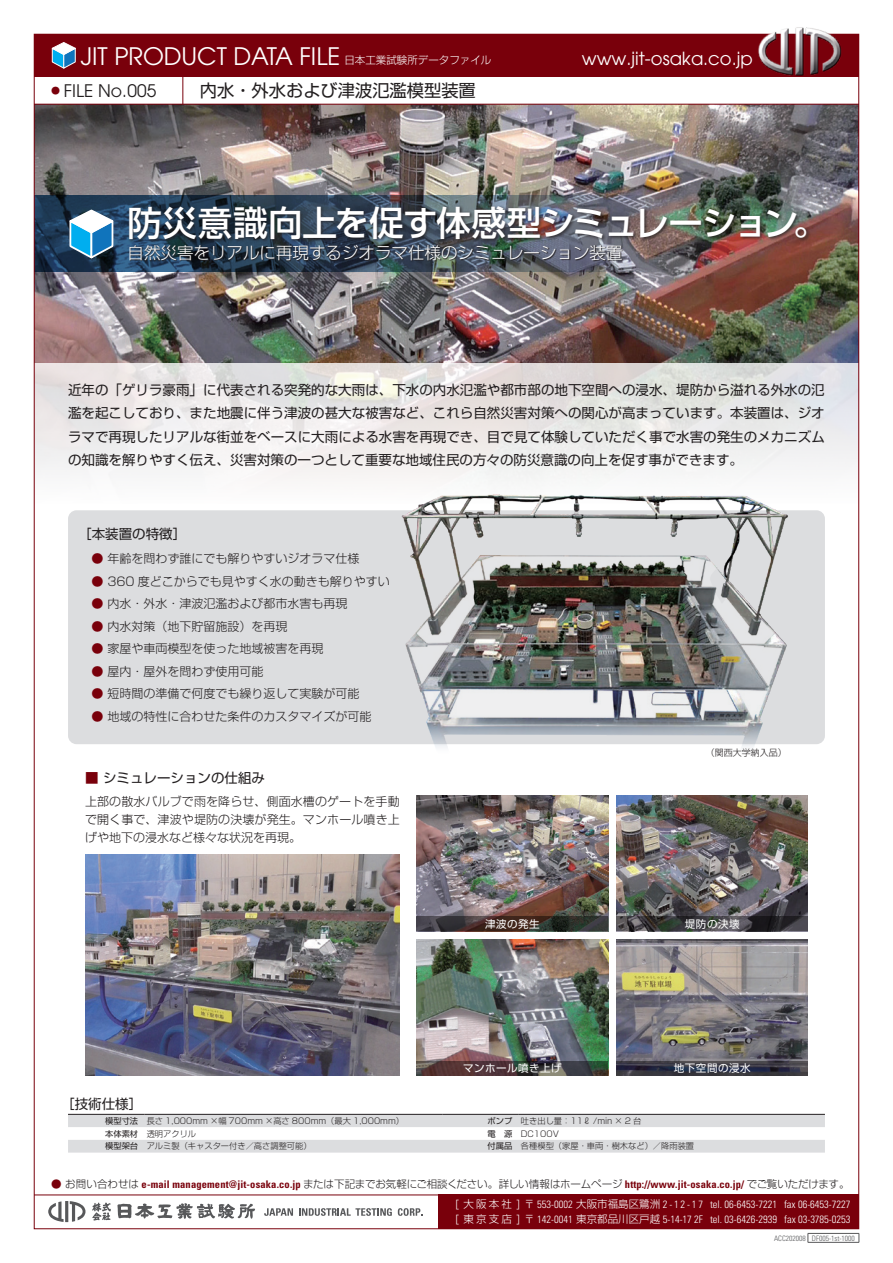
<style>
.page{position:relative;width:893px;height:1263px;background:#fff}
.page>*{position:absolute;margin:0;border:0;box-sizing:border-box;transform-origin:0 0}
.t1{font:500 34.5px "Shin Go Pro";letter-spacing:-.015em;color:#fff}
.t2{font:24px "Avant Garde";letter-spacing:-.005em;color:#fff}
.t3{font:18px "Avant Garde";color:#fff}
.t4{font:17.25px "Shin Go Pro";color:#231f20}
.t5{font:17.25px "Avant Garde";color:#231f20}
.t6{font:300 16.5px "Shin Go Pro";color:#fff}
.t7{font:13.5px/23.7px "Shin Go Pro";color:#231f20;text-align:justify}
.t8{font:300 12px/18px "Shin Go Pro";color:#231f20;text-align:justify}
.t9{font:700 condensed 10.5px/20.1px "Univers";letter-spacing:.015em;color:#79000b;text-align:right}
.t10{font:300 condensed 10.5px "Univers";color:#fff}
.t11{font:10.5px "Shin Go Pro";letter-spacing:.05em;color:#fff}
.t12{font:300 10.5px "Shin Go Pro";color:#fff}
.t13{font:300 9px "Shin Go Pro";color:#231f20}
.t14{font:300 8.25px "Shin Go Pro";color:#231f20}
.t15{font:300 condensed 7.5px "Univers";color:#57585a}
.s1{color:#79000b}
.s2{font-weight:400}
.s3{font-family:"Shin Go Pro";font-weight:300;font-stretch:normal}
.s4{font-family:"Shin Go Pro";font-weight:300;font-stretch:normal;color:#231f20}
.s5{font-family:"Shin Go Pro";font-weight:300;font-stretch:normal;color:#fff}
.s6{font-weight:300;color:#fff}
.s7{font-family:"Shin Go Pro";font-stretch:normal}
</style>
<div class="page">
<img style="left:36px;top:105px;width:821px;height:259px">
<img style="left:85px;top:855px;width:315px;height:221px">
<img style="left:617px;top:795px;width:191px;height:121px">
<img style="left:617px;top:940px;width:191px;height:121px">
<img style="left:417px;top:795px;width:191px;height:121px">
<img style="left:417px;top:940px;width:191px;height:121px">
<svg style="left:36px;top:364px;width:821px;height:118px"></svg>
<img style="left:36px;top:196px;width:636px;height:76px">
<svg style="left:417px;top:916px;width:191px;height:15px;background:#38302d"></svg>
<svg style="left:617px;top:916px;width:191px;height:15px;background:#3c3c3e"></svg>
<svg style="left:417px;top:1061px;width:191px;height:15px;background:#493d3c"></svg>
<svg style="left:617px;top:1061px;width:191px;height:15px;background:#363744"></svg>
<div style="left:438px;top:1195px;width:421px;height:34px;background:#79000b"></div>
<div style="left:34px;top:34px;width:825px;height:43px;background:#79000b"></div>
<hr style="left:34px;top:104px;width:825px;height:1px;background:#79000b">
<hr style="left:34px;top:1194px;width:825px;height:1px;background:#79000b">
<svg style="left:182px;top:77px;width:1px;height:27px"></svg>
<svg style="left:34px;top:1195px;width:404px;height:34px"></svg>
<svg style="left:51px;top:42px;width:25px;height:27px"></svg>
<img style="left:757px;top:27px;width:85px;height:49px">
<svg style="left:68px;top:196px;width:47px;height:76px"></svg>
<div style="left:68px;top:510px;width:757px;height:234px;background:#dcdddf;border-radius:9px"></div>
<img style="left:401px;top:494px;width:387px;height:254px">
<div style="left:68px;top:1115px;width:757px;height:12px;background:#dcdddf"></div>
<div style="left:68px;top:1140px;width:757px;height:12px;background:#dcdddf"></div>
<hr style="left:68px;top:1114px;width:77px;height:1px;background:#231f20">
<hr style="left:145px;top:1114px;width:297px;height:1px;background:#231f20">
<hr style="left:442px;top:1114px;width:77px;height:1px;background:#231f20">
<hr style="left:519px;top:1114px;width:306px;height:1px;background:#231f20">
<svg style="left:130px;top:245px;width:493px;height:17px;background:#374452"></svg>
<div style="left:128px;top:205px;width:683px;height:39px;background:#231f20;opacity:.75"></div>
<hr style="left:808px;top:1233px;width:51px;height:1px;background:#57585a">
<hr style="left:808px;top:1242px;width:51px;height:1px;background:#57585a">
<h2 class="t2" style="left:81px;top:42px;width:261px">JIT PRODUCT DATA FILE</h2>
<p class="t12" style="left:344px;top:52px;width:148px">日本工業試験所データファイル</p>
<h3 class="t3" style="left:582px;top:48px;width:172px">www.jit-osaka.co.jp</h3>
<p class="t5" style="left:51px;top:80px;width:107px"><sup>●</sup> FILE No.005</p>
<p class="t4" style="left:200px;top:76px;width:277px">内水・外水および津波氾濫模型装置</p>
<h1 class="t1" style="left:128px;top:195px;width:702px">防災意識向上を促す体感型シミュレーション。</h1>
<p class="t6" style="left:128px;top:239px;width:496px">自然災害をリアルに再現するジオラマ仕様のシミュレーション装置</p>
<p class="t7" style="left:68px;top:376px;width:758px">近年の「ゲリラ豪雨」に代表される突発的な大雨は、下水の内水氾濫や都市部の地下空間への浸水、堤防から溢れる外水の氾濫を起こしており、また地震に伴う津波の甚大な被害など、これら自然災害対策への関心が高まっています。本装置は、ジオラマで再現したリアルな街並をベースに大雨による水害を再現でき、目で見て体験していただく事で水害の発生のメカニズムの知識を解りやすく伝え、災害対策の一つとして重要な地域住民の方々の防災意識の向上を促す事ができます。</p>
<p class="t7" style="left:78px;top:521px;width:109px">［本装置の特徴］</p>
<p class="t8" style="left:91px;top:548px;width:269px"><span class="s1">●</span> 年齢を問わず誰にでも解りやすいジオラマ仕様</p>
<p class="t8" style="left:91px;top:571px;width:300px"><span class="s1">●</span> 360 度どこからでも見やすく水の動きも解りやすい</p>
<p class="t8" style="left:91px;top:593px;width:257px"><span class="s1">●</span> 内水・外水・津波氾濫および都市水害も再現</p>
<p class="t8" style="left:91px;top:616px;width:197px"><span class="s1">●</span> 内水対策（地下貯留施設）を再現</p>
<p class="t8" style="left:91px;top:638px;width:233px"><span class="s1">●</span> 家屋や車両模型を使った地域被害を再現</p>
<p class="t8" style="left:91px;top:661px;width:173px"><span class="s1">●</span> 屋内・屋外を問わず使用可能</p>
<p class="t8" style="left:91px;top:683px;width:269px"><span class="s1">●</span> 短時間の準備で何度でも繰り返して実験が可能</p>
<p class="t8" style="left:91px;top:706px;width:281px"><span class="s1">●</span> 地域の特性に合わせた条件のカスタマイズが可能</p>
<p class="t7" style="left:85px;top:764px;width:181px"><span class="s1">■</span> シミュレーションの仕組み</p>
<p class="t8" style="left:85px;top:791px;width:316px">上部の散水バルブで雨を降らせ、側面水槽のゲートを手動で開く事で、津波や堤防の決壊が発生。マンホール噴き上げや地下の浸水など様々な状況を再現。</p>
<p class="t7" style="left:61px;top:1090px;width:82px">［技術仕様］</p>
<p class="t11" style="left:485px;top:915px;width:56px">津波の発生</p>
<p class="t11" style="left:463px;top:1060px;width:100px">マンホール噴き上げ</p>
<p class="t13" style="left:706px;top:745px;width:83px">（関西大学納入品）</p>
<p class="t11" style="left:685px;top:915px;width:56px">堤防の決壊</p>
<p class="t11" style="left:674px;top:1060px;width:78px">地下空間の浸水</p>
<p class="t14" style="left:105px;top:1114px;width:300px"><span class="s2">模型寸法</span> 長さ 1,000mm ×幅 700mm ×高さ 800mm（最大 1,000mm）</p>
<p class="t14" style="left:488px;top:1114px;width:155px"><span class="s2">ポンプ</span> 吐き出し量：11ℓ /min × 2 台</p>
<p class="t14" style="left:105px;top:1127px;width:93px"><span class="s2">本体素材</span> 透明アクリル</p>
<p class="t14" style="left:488px;top:1127px;width:73px"><span class="s2">電　源</span> DC100V</p>
<p class="t14" style="left:105px;top:1139px;width:208px"><span class="s2">模型架台</span> アルミ製（キャスター付き／高さ調整可能）</p>
<p class="t14" style="left:488px;top:1139px;width:208px"><span class="s2">付属品</span> 各種模型（家屋・車両・樹木など）／降雨装置</p>
<p class="t9" style="left:51px;top:1174px;width:801px"><span class="s3">●</span> <span class="s4">お問い合わせは</span> e-mail management@jit-osaka.co.jp <span class="s4">または下記までお気軽にご相談ください。詳しい情報はホームページ</span> http://www.jit-osaka.co.jp/ <span class="s4">でご覧いただけます。</span><span class="s5">[ 大阪本社 ] 〒</span> <span class="s6">553-0002</span> <span class="s5">大阪市福島区鷺洲</span> <span class="s6">2 - 1 2 - 1 7 tel. 06-6453-7221 fax 06-6453-7227</span></p>
<p class="t10" style="left:455px;top:1213px;width:397px"><span class="s7">[ 東京支店 ] 〒</span> 142-0041 <span class="s7">東京都品川区戸越</span> 5-14-17 2F tel. 03-6426-2939 fax 03-3785-0253</p>
<p class="t15" style="left:774px;top:1233px;width:82px">ACC202008 DF005-1st-1000</p>
</div>
